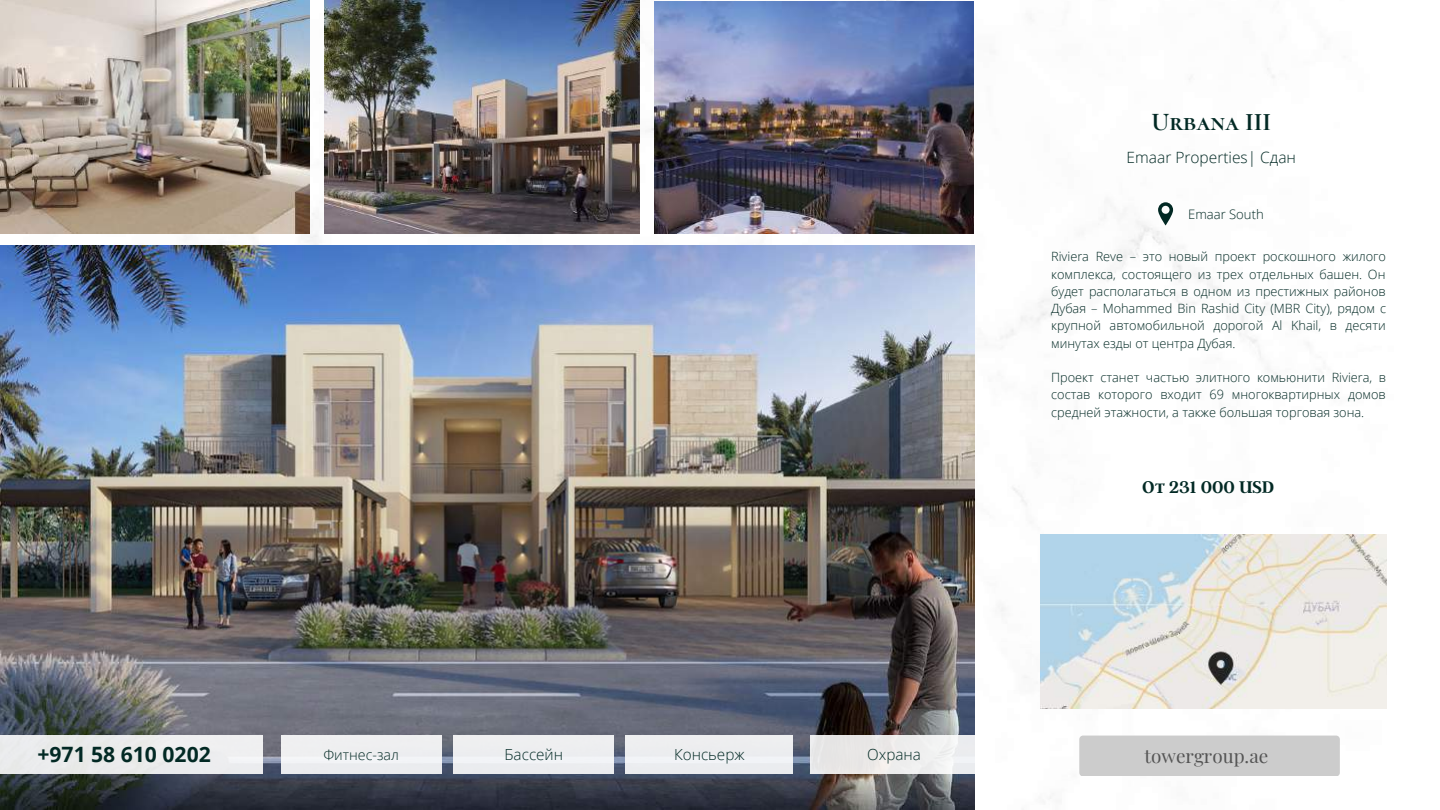
<style>
.page{position:relative;width:1440px;height:810px;background:#fff}
.page>*{position:absolute;margin:0;border:0;box-sizing:border-box;transform-origin:0 0}
.t1{font:700 25.4px "Cormorant SC";color:#022924}
.t2{font:700 21.1px "Open Sans";color:#022924}
.t3{font:18.9px "Playfair Display";color:#545454}
.t4{font:600 18.8px "Argent CF";color:#022924}
.t5{font:300 15.5px "Open Sans";color:#022924}
.t6{font:300 15.3px "Open Sans";color:#022924}
.t7{font:300 14.3px "Open Sans";color:#022924}
.t8{font:300 13.1px "Open Sans";color:#022924}
.t9{font:300 12.8px/17.2px "Open Sans";color:#022924;text-align:justify}
</style>
<div class="page">
<div style="left:1079px;top:736px;width:261px;height:40px;background:#ccc;border-radius:4px"></div>
<svg style="left:1158px;top:202px;width:15px;height:23px"></svg>
<img style="left:0;top:246px;width:974px;height:564px">
<div style="left:0;top:736px;width:262px;height:38px;background:#ebeced"></div>
<div style="left:281px;top:736px;width:160px;height:38px;background:#eeeff0"></div>
<div style="left:454px;top:736px;width:160px;height:38px;background:#edeef0"></div>
<div style="left:626px;top:736px;width:167px;height:38px;background:#ededef"></div>
<div style="left:810px;top:736px;width:168px;height:38px;background:#ececed"></div>
<img style="left:1040px;top:535px;width:347px;height:173px">
<img style="left:0;top:0;width:310px;height:234px">
<img style="left:325px;top:0;width:314px;height:234px">
<img style="left:654px;top:1px;width:320px;height:233px">
<h2 class="t2" style="left:37px;top:740px;width:175px">+971 58 610 0202</h2>
<p class="t7" style="left:323px;top:744px;width:77px">Фитнес-зал</p>
<p class="t6" style="left:505px;top:744px;width:60px">Бассейн</p>
<p class="t6" style="left:674px;top:744px;width:72px">Консьерж</p>
<p class="t6" style="left:867px;top:744px;width:55px">Охрана</p>
<h1 class="t1" style="left:1152px;top:106px;width:121px">Urbana III</h1>
<p class="t5" style="left:1127px;top:146px;width:171px">Emaar Properties| Сдан</p>
<p class="t8" style="left:1188px;top:205px;width:77px">Emaar South</p>
<p class="t9" style="left:1051px;top:248px;width:336px">Riviera Reve – это новый проект роскошного жилого комплекса, состоящего из трех отдельных башен. Он будет располагаться в одном из престижных районов Дубая – Mohammed Bin Rashid City (MBR City), рядом с крупной автомобильной дорогой Al Khail, в десяти минутах езды от центра Дубая.</p>
<p class="t9" style="left:1051px;top:369px;width:336px">Проект станет частью элитного комьюнити Riviera, в состав которого входит 69 многоквартирных домов средней этажности, а также большая торговая зона.</p>
<h3 class="t4" style="left:1142px;top:475px;width:134px">От 231 000 USD</h3>
<h3 class="t3" style="left:1145px;top:743px;width:125px">towergroup.ae</h3>
</div>
